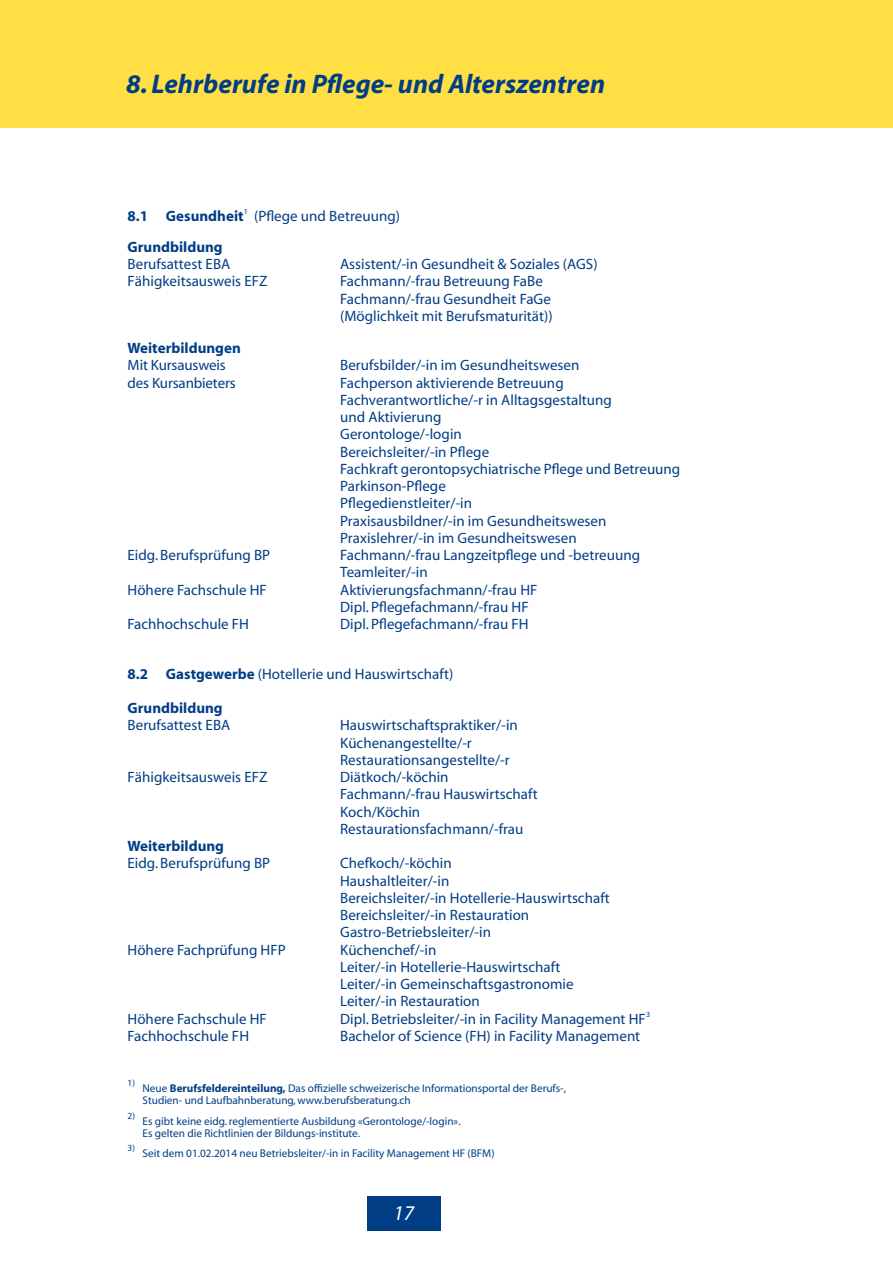
<style>
.page{position:relative;width:893px;height:1263px;background:#fff}
.page>*{position:absolute;margin:0;border:0;box-sizing:border-box;transform-origin:0 0}
.t1{font:italic 700 27px "Myriad";color:#003d85}
.t2{font:italic 21px "Myriad";color:#fff}
.t3{font:15px/17.2px "Myriad";color:#003d85}
.t4{font:700 15px "Myriad";color:#003d85}
.t5{font:11.25px/12px "Myriad";color:#003d85}
.t6{font:9.45px "Myriad";color:#003d85}
.t7{font:7.95px "Myriad";color:#003d85}
.s1{font-weight:700}
</style>
<div class="page">
<div style="left:0;top:0;width:893px;height:128px;background:#ffdf44"></div>
<div style="left:367px;top:1196px;width:74px;height:34px;background:#003d85"></div>
<h1 class="t1" style="left:126px;top:70px;width:481px">8. Lehrberufe in Pflege- und Alterszentren</h1>
<p class="t4" style="left:128px;top:208px;width:118px">8.1 Gesundheit</p>
<p class="t7" style="left:244px;top:208px;width:6px">1</p>
<p class="t3" style="left:254px;top:208px;width:148px">(Pflege und Betreuung)</p>
<p class="t4" style="left:128px;top:239px;width:97px">Grundbildung</p>
<p class="t3" style="left:128px;top:256px;width:104px">Berufsattest EBA</p>
<p class="t3" style="left:340px;top:256px;width:259px">Assistent/-in Gesundheit &amp; Soziales (AGS)</p>
<p class="t3" style="left:128px;top:273px;width:141px">Fähigkeitsausweis EFZ</p>
<p class="t3" style="left:340px;top:273px;width:214px">Fachmann/-frau Betreuung FaBe<br>Fachmann/-frau Gesundheit FaGe (Möglichkeit mit Berufsmaturität))</p>
<p class="t4" style="left:128px;top:340px;width:115px">Weiterbildungen</p>
<p class="t3" style="left:128px;top:357px;width:100px">Mit Kursausweis</p>
<p class="t3" style="left:340px;top:357px;width:241px">Berufsbilder/-in im Gesundheitswesen</p>
<p class="t3" style="left:128px;top:375px;width:110px">des Kursanbieters</p>
<p class="t3" style="left:340px;top:375px;width:342px">Fachperson aktivierende Betreuung Fachverantwortliche/-r in Alltagsgestaltung<br>und Aktivierung<br>Gerontologe/-login<br>Bereichsleiter/-in Pflege<br>Fachkraft gerontopsychiatrische Pflege und Betreuung Parkinson-Pflege<br>Pflegedienstleiter/-in<br>Praxisausbildner/-in im Gesundheitswesen Praxislehrer/-in im Gesundheitswesen</p>
<p class="t3" style="left:128px;top:547px;width:144px">Eidg. Berufsprüfung BP</p>
<p class="t3" style="left:340px;top:547px;width:301px">Fachmann/-frau Langzeitpflege und -betreuung<br>Teamleiter/-in</p>
<p class="t3" style="left:128px;top:582px;width:141px">Höhere Fachschule HF</p>
<p class="t3" style="left:340px;top:582px;width:199px">Aktivierungsfachmann/-frau HF<br>Dipl. Pflegefachmann/-frau HF</p>
<p class="t3" style="left:128px;top:616px;width:123px">Fachhochschule FH</p>
<p class="t3" style="left:340px;top:616px;width:190px">Dipl. Pflegefachmann/-frau FH</p>
<p class="t3" style="left:128px;top:666px;width:327px"><span class="s1">8.2 Gastgewerbe</span> (Hotellerie und Hauswirtschaft)</p>
<p class="t4" style="left:128px;top:700px;width:97px">Grundbildung</p>
<p class="t3" style="left:128px;top:717px;width:104px">Berufsattest EBA</p>
<p class="t3" style="left:340px;top:717px;width:179px">Hauswirtschaftspraktiker/-in<br>Küchenangestellte/-r<br>Restaurationsangestellte/-r</p>
<p class="t3" style="left:128px;top:769px;width:141px">Fähigkeitsausweis EFZ</p>
<p class="t3" style="left:340px;top:769px;width:199px">Diätkoch/-köchin<br>Fachmann/-frau Hauswirtschaft<br>Koch/Köchin<br>Restaurationsfachmann/-frau</p>
<p class="t4" style="left:128px;top:838px;width:98px">Weiterbildung</p>
<p class="t3" style="left:128px;top:855px;width:144px">Eidg. Berufsprüfung BP</p>
<p class="t3" style="left:340px;top:855px;width:271px">Chefkoch/-köchin<br>Haushaltleiter/-in<br>Bereichsleiter/-in Hotellerie-Hauswirtschaft<br>Bereichsleiter/-in Restauration<br>Gastro-Betriebsleiter/-in</p>
<p class="t3" style="left:128px;top:942px;width:160px">Höhere Fachprüfung HFP</p>
<p class="t3" style="left:340px;top:942px;width:235px">Küchenchef/-in<br>Leiter/-in Hotellerie-Hauswirtschaft<br>Leiter/-in Gemeinschaftsgastronomie<br>Leiter/-in Restauration</p>
<p class="t3" style="left:128px;top:1011px;width:141px">Höhere Fachschule HF</p>
<p class="t3" style="left:340px;top:1011px;width:307px">Dipl. Betriebsleiter/-in in Facility Management HF</p>
<p class="t7" style="left:646px;top:1010px;width:6px">3</p>
<p class="t3" style="left:128px;top:1028px;width:123px">Fachhochschule FH</p>
<p class="t3" style="left:340px;top:1028px;width:302px">Bachelor of Science (FH) in Facility Management</p>
<p class="t6" style="left:128px;top:1078px;width:9px">1)</p>
<p class="t5" style="left:143px;top:1083px;width:425px">Neue <span class="s1">Berufsfeldereinteilung,</span> Das offizielle schweizerische Informationsportal der Berufs-,<br>Studien- und Laufbahnberatung, www.berufsberatung.ch</p>
<p class="t6" style="left:128px;top:1111px;width:9px">2)</p>
<p class="t5" style="left:143px;top:1115px;width:320px">Es gibt keine eidg. reglementierte Ausbildung «Gerontologe/-login».<br>Es gelten die Richtlinien der Bildungs-institute.</p>
<p class="t6" style="left:128px;top:1143px;width:9px">3)</p>
<p class="t5" style="left:143px;top:1148px;width:353px">Seit dem 01.02.2014 neu Betriebsleiter/-in in Facility Management HF (BFM)</p>
<h2 class="t2" style="left:394px;top:1203px;width:22px">17</h2>
</div>
